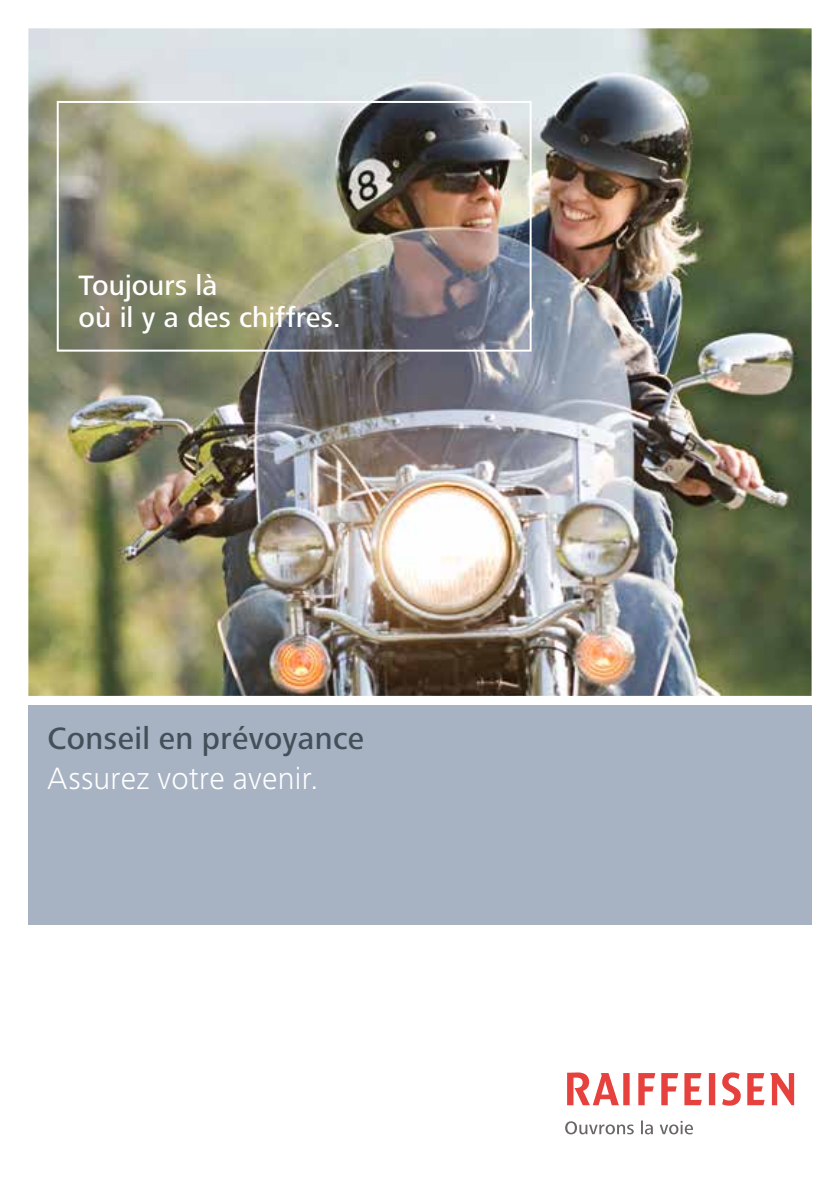
<style>
.page{position:relative;width:840px;height:1191px;background:#fff}
.page>*{position:absolute;margin:0;border:0;box-sizing:border-box;transform-origin:0 0}
.t1{font:500 32px "Frutiger Next LT";letter-spacing:.01em;color:#435059}
.t2{font:300 32px "Frutiger Next LT";letter-spacing:.01em;color:#fff}
.t3{font:500 29px/32px "Frutiger Next LT";color:#fff}
</style>
<div class="page">
<img style="left:28px;top:28px;width:783px;height:668px">
<div style="left:57px;top:101px;width:474px;height:250px;border:2px solid #fff"></div>
<div style="left:28px;top:705px;width:783px;height:219px;background:#a7b3c3"></div>
<svg style="left:567px;top:1072px;width:226px;height:33px"></svg>
<svg style="left:565px;top:1120px;width:127px;height:14px"></svg>
<p class="t3" style="left:79px;top:269px;width:264px">Toujours là<br>où il y a des chiffres.</p>
<p class="t1" style="left:47px;top:720px;width:318px">Conseil en prévoyance</p>
<p class="t2" style="left:47px;top:760px;width:272px">Assurez votre avenir.</p>
</div>
